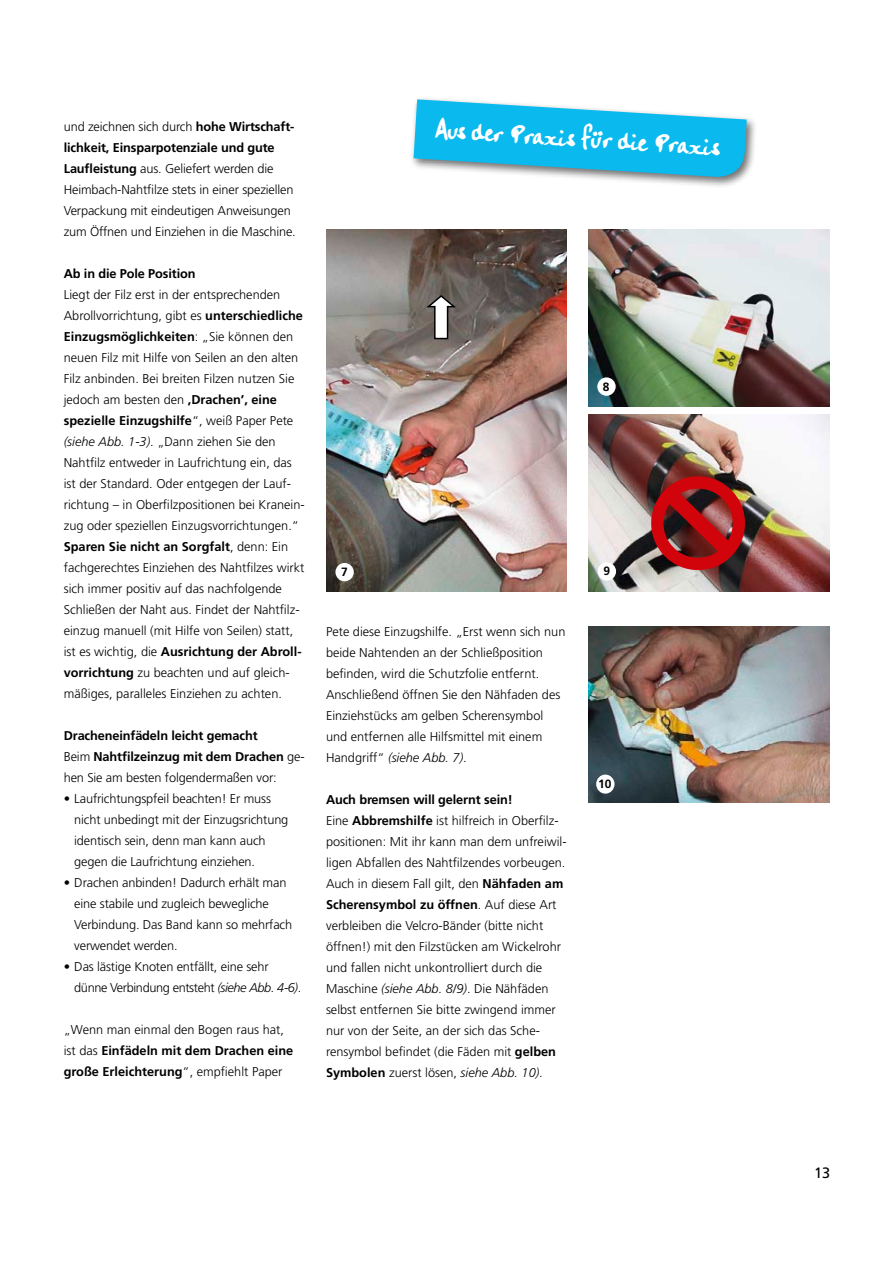
<style>
.page{position:relative;width:893px;height:1263px;background:#fff}
.page>*{position:absolute;margin:0;border:0;box-sizing:border-box;transform-origin:0 0}
.t1{font:29.7px "Handwriting Plain";color:#fff}
.t2{font:15px "Frutiger";color:#000}
.t3{font:300 12.75px/21px "Frutiger";color:#000}
.t4{font:700 12.75px/21px "Frutiger";letter-spacing:-.01em;color:#000}
.t5{font:700 12px "Frutiger";color:#000}
.s1{font-weight:700}
.s2{font-style:italic}
.s3{font-weight:300}
</style>
<div class="page">
<div style="left:410px;top:95px;width:348px;height:93px;background:#000;opacity:.56"></div>
<svg style="left:414px;top:99px;width:333px;height:79px"></svg>
<img style="left:588px;top:626px;width:241px;height:177px">
<div style="left:596px;top:774px;width:18px;height:20px;background:#fff;border-radius:50%"></div>
<img style="left:326px;top:230px;width:241px;height:361px">
<div style="left:335px;top:563px;width:19px;height:18px;background:#fff;border-radius:50%"></div>
<svg style="left:426px;top:294px;width:31px;height:45px"></svg>
<img style="left:588px;top:230px;width:241px;height:176px">
<div style="left:597px;top:377px;width:19px;height:19px;background:#fff;border-radius:50%"></div>
<img style="left:588px;top:415px;width:241px;height:176px">
<div style="left:598px;top:562px;width:18px;height:19px;background:#fff;border-radius:50%"></div>
<img style="left:643px;top:470px;width:108px;height:106px">
<p class="t3" style="left:64px;top:116px;width:234px">und zeichnen sich durch <span class="s1">hohe Wirtschaft&shy;lichkeit, Einsparpotenziale und gute Laufleistung</span> aus. Geliefert werden die Heimbach-Nahtfilze stets in einer speziellen Verpackung mit eindeutigen Anweisungen zum Öffnen und Einziehen in die Maschine.</p>
<p class="t4" style="left:64px;top:263px;width:133px">Ab in die Pole Position</p>
<p class="t3" style="left:64px;top:284px;width:242px">Liegt der Filz erst in der entsprechenden Abrollvorrichtung, gibt es <span class="s1">unterschiedliche Einzugsmöglichkeiten</span>: „Sie können den neuen Filz mit Hilfe von Seilen an den alten Filz anbinden. Bei breiten Filzen nutzen Sie jedoch am besten den <span class="s1">,Drachen’, eine spezielle Einzugshilfe</span>“, weiß Paper Pete <span class="s2">(siehe Abb. 1-3)</span>. „Dann ziehen Sie den Nahtfilz entweder in Laufrichtung ein, das ist der Standard. Oder entgegen der Lauf&shy;richtung – in Oberfilzpositionen bei Kranein&shy;zug oder speziellen Einzugsvorrichtungen.“ <span class="s1">Sparen Sie nicht an Sorgfalt</span>, denn: Ein fachgerechtes Einziehen des Nahtfilzes wirkt sich immer positiv auf das nachfolgende Schließen der Naht aus. Findet der Nahtfilz&shy;einzug manuell (mit Hilfe von Seilen) statt, ist es wichtig, die <span class="s1">Ausrichtung der Abroll&shy;vorrichtung</span> zu beachten und auf gleich&shy;mäßiges, paralleles Einziehen zu achten.</p>
<p class="t4" style="left:64px;top:725px;width:242px">Dracheneinfädeln leicht gemacht<br><span class="s3">Beim</span> Nahtfilzeinzug mit dem Drachen <span class="s3">ge&shy;hen Sie am besten folgendermaßen vor:</span></p>
<p class="t3" style="left:74px;top:788px;width:216px;text-indent:-11px">• Laufrichtungspfeil beachten! Er muss nicht unbedingt mit der Einzugsrichtung identisch sein, denn man kann auch gegen die Laufrichtung einziehen.</p>
<p class="t3" style="left:74px;top:872px;width:219px;text-indent:-11px">• Drachen anbinden! Dadurch erhält man eine stabile und zugleich bewegliche Verbindung. Das Band kann so mehrfach verwendet werden.</p>
<p class="t3" style="left:74px;top:956px;width:229px;text-indent:-11px">• Das lästige Knoten entfällt, eine sehr dünne Verbindung entsteht <span class="s2">(siehe Abb. 4-6)</span>.</p>
<p class="t3" style="left:64px;top:1019px;width:231px">„Wenn man einmal den Bogen raus hat, ist das <span class="s1">Einfädeln mit dem Drachen eine große Erleichterung</span>“, empfiehlt Paper</p>
<h1 class="t1" style="left:435px;top:109px;width:288px;rotate:3deg">Aus der Praxis für die Praxis</h1>
<p class="t5" style="left:603px;top:379px;width:8px">8</p>
<p class="t5" style="left:341px;top:565px;width:8px">7</p>
<p class="t3" style="left:326px;top:621px;width:241px">Pete diese Einzugshilfe. „Erst wenn sich nun beide Nahtenden an der Schließposition befinden, wird die Schutzfolie entfernt.<br>Anschließend öffnen Sie den Nähfaden des Einziehstücks am gelben Scherensymbol und entfernen alle Hilfsmittel mit einem Handgriff“ <span class="s2">(siehe Abb. 7)</span>.</p>
<p class="t3" style="left:326px;top:789px;width:242px"><span class="s1">Auch bremsen will gelernt sein!<br></span>Eine <span class="s1">Abbremshilfe</span> ist hilfreich in Oberfilz&shy;positionen: Mit ihr kann man dem unfreiwil&shy;ligen Abfallen des Nahtfilzendes vorbeugen.<br>Auch in diesem Fall gilt, den <span class="s1">Nähfaden am Scherensymbol zu öffnen</span>. Auf diese Art verbleiben die Velcro-Bänder (bitte nicht öffnen!) mit den Filzstücken am Wickelrohr und fallen nicht unkontrolliert durch die Maschine <span class="s2">(siehe Abb. 8/9)</span>. Die Nähfäden selbst entfernen Sie bitte zwingend immer nur von der Seite, an der sich das Sche&shy;rensymbol befindet (die Fäden mit <span class="s1">gelben Symbolen</span> zuerst lösen, <span class="s2">siehe Abb. 10)</span>.</p>
<p class="t5" style="left:603px;top:564px;width:8px">9</p>
<p class="t5" style="left:598px;top:777px;width:15px">10</p>
<p class="t2" style="left:814px;top:1164px;width:18px">13</p>
</div>
